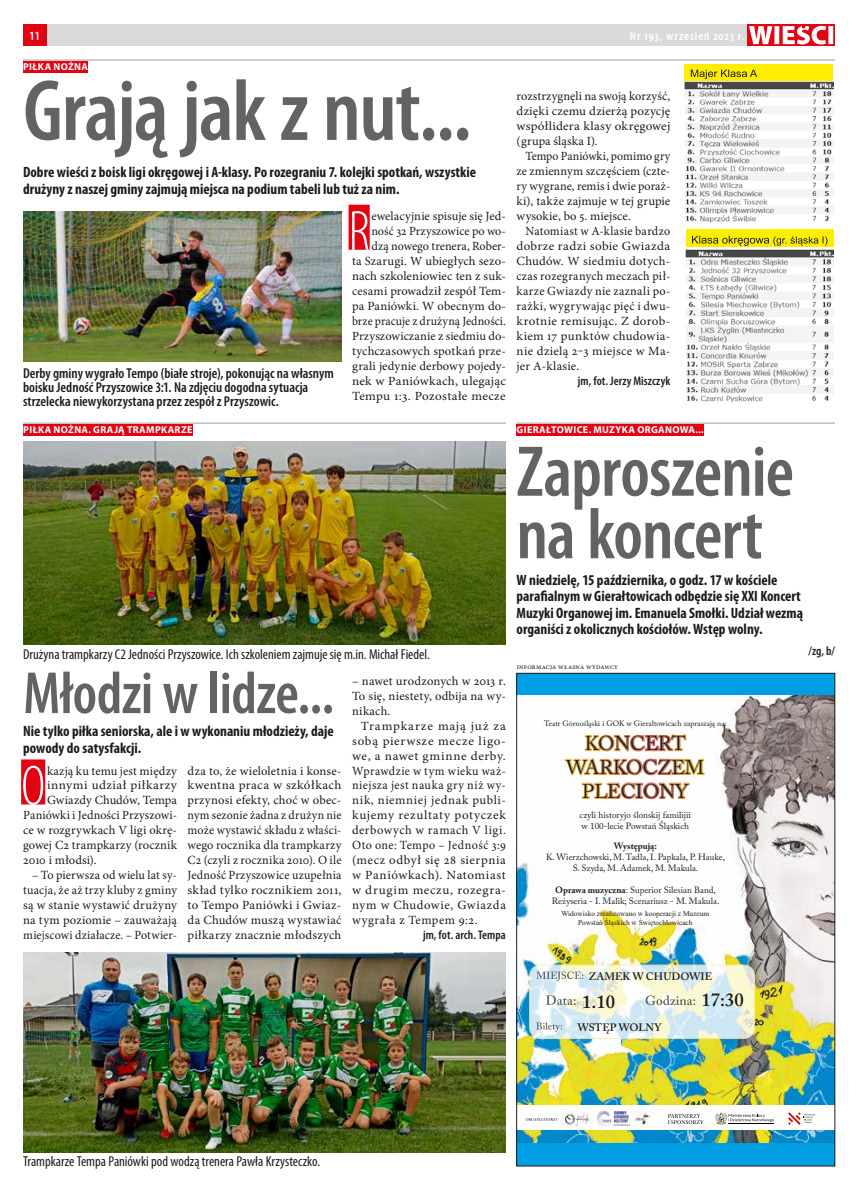
<style>
.page{position:relative;width:865px;height:1191px;background:#fff}
.page>*{position:absolute;margin:0;border:0;box-sizing:border-box;transform-origin:0 0}
.t1{font:600 condensed 87.5px "Myriad Pro";letter-spacing:-.015em;color:#636362}
.t2{font:600 condensed 72.5px/62.5px "Myriad Pro";letter-spacing:-.015em;color:#636362}
.t3{font:600 condensed 60px "Myriad Pro";letter-spacing:-.01em;color:#636362}
.t4{font:300 condensed 57px "Myriad Pro";color:#fff}
.t5{font:19.88px/23.9px "Adobe Caslon Pro";color:#1d1d1b;text-align:center}
.t6{font:600 18.5px "Adobe Caslon Pro";color:#1d1d1b}
.t7{font:700 condensed 15px/16.2px "Myriad Pro";color:#1c1c1b}
.t8{font:600 condensed 14.38px/13.8px "Myriad Pro";color:#1c1c1b}
.t9{font:condensed 14.38px "Myriad Pro";color:#1c1c1b}
.t10{font:12.5px/15px "Minion Pro";letter-spacing:.015em;color:#1c1c1b;text-align:justify}
.t11{font:12.5px/15px "Minion Pro";letter-spacing:.015em;color:#1c1c1b;text-align:justify;scale:1.05 1}
.t12{font:12.5px/15px "Minion Pro";letter-spacing:.015em;color:#1c1c1b;text-align:justify;scale:.95 1}
.t13{font:600 condensed 12.5px "Myriad Pro";letter-spacing:.01em;color:#1c1c1b}
.t14{font:600 condensed 12.5px "Myriad Pro";letter-spacing:.075em;color:#fff}
.t15{font:12.5px "Minion Pro";letter-spacing:.04em;color:#1c1c1b;scale:1.05 1}
.t16{font:600 10.75px "Adobe Caslon Pro";color:#1d1d1b}
.t17{font:700 10px "Myriad Pro";letter-spacing:.035em;color:#fff}
.t18{font:9.12px/10.9px "Adobe Caslon Pro";color:#1d1d1b;text-align:center}
.t19{font:700 9.12px "Adobe Caslon Pro";color:#1d1d1b}
.t20{font:7.75px "Adobe Caslon Pro";color:#1d1d1b}
.t21{font:7.5px "Minion Pro";letter-spacing:.02em;color:#1c1c1b}
.t22{font:7.38px/8.9px "Times New Roman";color:#1d1d1b;text-align:center}
.s1{font-weight:700}
</style>
<div class="page">
<div style="left:23px;top:25px;width:811px;height:21px;background:#dadada"></div>
<svg style="left:747px;top:25px;width:87px;height:21px"></svg>
<svg style="left:749px;top:26px;width:84px;height:18px;background:#f3969c"></svg>
<div style="left:23px;top:25px;width:23px;height:21px;background:#e30413"></div>
<div style="left:516px;top:673px;width:318px;height:493px;background:#009fe3"></div>
<img style="left:518px;top:695px;width:315px;height:448px">
<svg style="left:645px;top:734px;width:39px;height:17px"></svg>
<svg style="left:529px;top:965px;width:225px;height:73px;background:#e5f0e9"></svg>
<div style="left:529px;top:964px;width:226px;height:75px;border:1px solid #fff0a3;border-radius:11px"></div>
<svg style="left:536px;top:971px;width:47px;height:10px"></svg>
<svg style="left:546px;top:995px;width:29px;height:10px"></svg>
<svg style="left:536px;top:1022px;width:26px;height:10px"></svg>
<svg style="left:645px;top:995px;width:50px;height:10px"></svg>
<div style="left:516px;top:1105px;width:318px;height:25px;background:#fff"></div>
<img style="left:556px;top:1112px;width:95px;height:15px">
<svg style="left:594px;top:1112px;width:36px;height:13px"></svg>
<svg style="left:788px;top:1112px;width:27px;height:13px"></svg>
<svg style="left:526px;top:1118px;width:32px;height:2px"></svg>
<svg style="left:668px;top:1114px;width:35px;height:10px"></svg>
<img style="left:598px;top:1111px;width:31px;height:14px">
<svg style="left:715px;top:1112px;width:59px;height:13px"></svg>
<div style="left:516px;top:673px;width:319px;height:493px;border:1px solid #1c1c1b"></div>
<div style="left:516px;top:424px;width:187px;height:12px;background:#e30413"></div>
<hr style="left:516px;top:423px;width:319px;height:1px;background:#9d9d9c">
<div style="left:23px;top:61px;width:65px;height:12px;background:#e30413"></div>
<hr style="left:23px;top:60px;width:812px;height:1px;background:#9d9d9c">
<div style="left:23px;top:424px;width:169px;height:12px;background:#e30413"></div>
<hr style="left:23px;top:423px;width:483px;height:1px;background:#9d9d9c">
<img style="left:23px;top:211px;width:318px;height:150px">
<div style="left:348px;top:205px;width:22px;height:45px;background:#e30413"></div>
<img style="left:685px;top:249px;width:149px;height:154px">
<div style="left:686px;top:230px;width:147px;height:17px;background:#ffed00"></div>
<svg style="left:692px;top:236px;width:135px;height:10px"></svg>
<img style="left:684px;top:80px;width:150px;height:143px">
<div style="left:684px;top:64px;width:149px;height:16px;background:#ffed00"></div>
<svg style="left:690px;top:70px;width:67px;height:9px"></svg>
<div style="left:21px;top:759px;width:24px;height:45px;background:#e30413"></div>
<img style="left:23px;top:441px;width:483px;height:203px">
<img style="left:23px;top:952px;width:483px;height:200px">
<p class="t14" style="left:29px;top:28px;width:12px">11</p>
<p class="t14" style="left:630px;top:28px;width:116px">Nr 193, wrzesień 2023 r.</p>
<p class="t17" style="left:23px;top:60px;width:66px">PIŁKA NOŻNA</p>
<h1 class="t1" style="left:23px;top:57px;width:450px">Grają jak z nut...</h1>
<p class="t7" style="left:23px;top:164px;width:454px">Dobre wieści z boisk ligi okręgowej i A-klasy. Po rozegraniu 7. kolejki spotkań, wszystkie drużyny z naszej gminy zajmują miejsca na podium tabeli lub tuż za nim.</p>
<p class="t8" style="left:23px;top:366px;width:312px">Derby gminy wygrało Tempo (białe stroje), pokonując na własnym boisku Jedność Przyszowice 3:1. Na zdjęciu dogodna sytuacja strzelecka niewykorzystana przez zespół z Przyszowic.</p>
<p class="t17" style="left:23px;top:423px;width:171px">PIŁKA NOŻNA. GRAJĄ TRAMPKARZE</p>
<p class="t10" style="left:352px;top:208px;width:155px;text-align:right">ewelacyjnie spisuje się Jed&shy;ność 32 Przyszowice po wo&shy;dzą nowego trenera, Rober-<br>ta Szarugi. W ubiegłych sezo&shy;nach szkoleniowiec ten z suk&shy;cesami prowadził zespół Tem&shy;pa Paniówki. W obecnym do&shy;brze pracuje z drużyną Jedności.<br>Przyszowiczanie z siedmiu do&shy;tychczasowych spotkań prze&shy;grali jedynie derbowy pojedy&shy;nek w Paniówkach, ulegając<br>Tempu 1:3. Pozostałe mecze</p>
<h3 class="t4" style="left:348px;top:197px;width:23px">R</h3>
<p class="t9" style="left:23px;top:645px;width:408px">Drużyna trampkarzy C2 Jedności Przyszowice. Ich szkoleniem zajmuje się m.in. Michał Fiedel.</p>
<h3 class="t3" style="left:23px;top:656px;width:312px">Młodzi w lidze...</h3>
<p class="t7" style="left:23px;top:723px;width:312px">Nie tylko piłka seniorska, ale i w wykonaniu młodzieży, daje powody do satysfakcji.</p>
<h3 class="t4" style="left:21px;top:752px;width:26px">O</h3>
<p class="t10" style="left:47px;top:763px;width:131px">kazją ku temu jest między</p>
<p class="t15" style="left:47px;top:777px;width:125px">innymi udział piłkarzy</p>
<p class="t10" style="left:47px;top:793px;width:131px">Gwiazdy Chudów, Tempa</p>
<p class="t10" style="left:23px;top:808px;width:155px">Paniówki i Jedności Przyszowi-</p>
<p class="t10" style="left:23px;top:823px;width:155px">ce w rozgrywkach V ligi okrę-</p>
<p class="t10" style="left:23px;top:838px;width:155px">gowej C2 trampkarzy (rocznik</p>
<p class="t10" style="left:23px;top:853px;width:75px">2010 i młodsi).</p>
<p class="t10" style="left:23px;top:868px;width:155px;text-indent:9px">– To pierwsza od wielu lat sy&shy;tuacja, że aż trzy kluby z gminy są w stanie wystawić drużyny na tym poziomie – zauważają miejscowi działacze. – Potwier-</p>
<p class="t10" style="left:188px;top:763px;width:155px">dza to, że wieloletnia i konse&shy;kwentna praca w szkółkach przynosi efekty, choć w obec&shy;nym sezonie żadna z drużyn nie może wystawić składu z właści&shy;wego rocznika dla trampkarzy C2 (czyli z rocznika 2010). O ile Jedność Przyszowice uzupełnia skład tylko rocznikiem 2011, to Tempo Paniówki i Gwiaz&shy;da Chudów muszą wystawiać piłkarzy znacznie młodszych</p>
<p class="t10" style="left:352px;top:673px;width:155px">– nawet urodzonych w 2013 r.<br>To się, niestety, odbija na wy&shy;nikach.</p>
<p class="t11" style="left:352px;top:718px;width:148px;text-indent:9px">Trampkarze mają już za sobą pierwsze mecze ligo&shy;we, a nawet gminne derby.<br>Wprawdzie w tym wieku waż&shy;niejsza jest nauka gry niż wy&shy;nik, niemniej jednak publi&shy;kujemy rezultaty potyczek derbowych w ramach V ligi.<br>Oto one: Tempo – Jedność 3:9 (mecz odbył się 28 sierpnia w Paniówkach). Natomiast w drugim meczu, rozegra&shy;nym w Chudowie, Gwiazda wygrała z Tempem 9:2.</p>
<p class="t13" style="left:423px;top:927px;width:84px">jm, fot. arch. Tempa</p>
<p class="t10" style="left:516px;top:88px;width:155px">rozstrzygnęli na swoją korzyść, dzięki czemu dzierżą pozycję współlidera klasy okręgowej (grupa śląska I).</p>
<p class="t12" style="left:516px;top:148px;width:163px;text-indent:9px">Tempo Paniówki, pomimo gry ze zmiennym szczęściem (czte&shy;ry wygrane, remis i dwie poraż&shy;ki), także zajmuje w tej grupie wysokie, bo 5. miejsce.</p>
<p class="t10" style="left:516px;top:223px;width:155px;text-indent:9px">Natomiast w A-klasie bardzo dobrze radzi sobie Gwiazda Chudów. W siedmiu dotych&shy;czas rozegranych meczach pił&shy;karze Gwiazdy nie zaznali po&shy;rażki, wygrywając pięć i dwu&shy;krotnie remisując. Z dorob&shy;kiem 17 punktów chudowia&shy;nie dzielą 2‒3 miejsce w Ma&shy;jer A-klasie.</p>
<p class="t13" style="left:578px;top:373px;width:94px">jm, fot. Jerzy Miszczyk</p>
<p class="t17" style="left:516px;top:423px;width:189px">GIERAŁTOWICE. MUZYKA ORGANOWA...</p>
<h2 class="t2" style="left:516px;top:439px;width:279px">Zaproszenie na koncert</h2>
<p class="t7" style="left:516px;top:571px;width:288px">W niedzielę, 15 października, o godz. 17 w kościele parafialnym w Gierałtowicach odbędzie się XXI Koncert Muzyki Organowej im. Emanuela Smołki. Udział wezmą organiści z okolicznych kościołów. Wstęp wolny.</p>
<p class="t21" style="left:516px;top:662px;width:103px">informacja własna wydawcy</p>
<p class="t20" style="left:544px;top:719px;width:184px">Teatr Górnośląski i GOK w Gierałtowicach zapraszają na:</p>
<h3 class="t5" style="left:566px;top:731px;width:139px">KONCERT<br>WARKOCZEM<br>PLECIONY</h3>
<p class="t18" style="left:579px;top:809px;width:113px;text-align:left">czyli historyjo ślonskij familijii w 100-lecie Powstań Śląskich</p>
<p class="t19" style="left:614px;top:840px;width:44px">Występują:</p>
<p class="t18" style="left:546px;top:851px;width:180px">K. Wierzchowski, M. Tadla, I. Papkala, P. Hauke,<br>S. Szyda, M. Adamek, M. Makula.</p>
<p class="t18" style="left:552px;top:884px;width:169px"><span class="s1">Oprawa muzyczna</span>: Superior Silesian Band,<br>Reżyseria - I. Malik; Scenariusz - M. Makula.</p>
<p class="t22" style="left:561px;top:908px;width:149px">Widowisko zrealizowano w kooperacji z Muzeum<br>Powstań Śląskich w Świętochłowicach</p>
<p class="t13" style="left:808px;top:642px;width:28px">/zg, b/</p>
<p class="t16" style="left:589px;top:969px;width:125px">ZAMEK W CHUDOWIE</p>
<h3 class="t6" style="left:582px;top:990px;width:34px">1.10</h3>
<h3 class="t6" style="left:701px;top:989px;width:43px">17:30</h3>
<p class="t16" style="left:577px;top:1020px;width:86px">WSTĘP WOLNY</p>
<p class="t9" style="left:23px;top:1152px;width:299px">Trampkarze Tempa Paniówki pod wodzą trenera Pawła Krzysteczko.</p>
</div>
